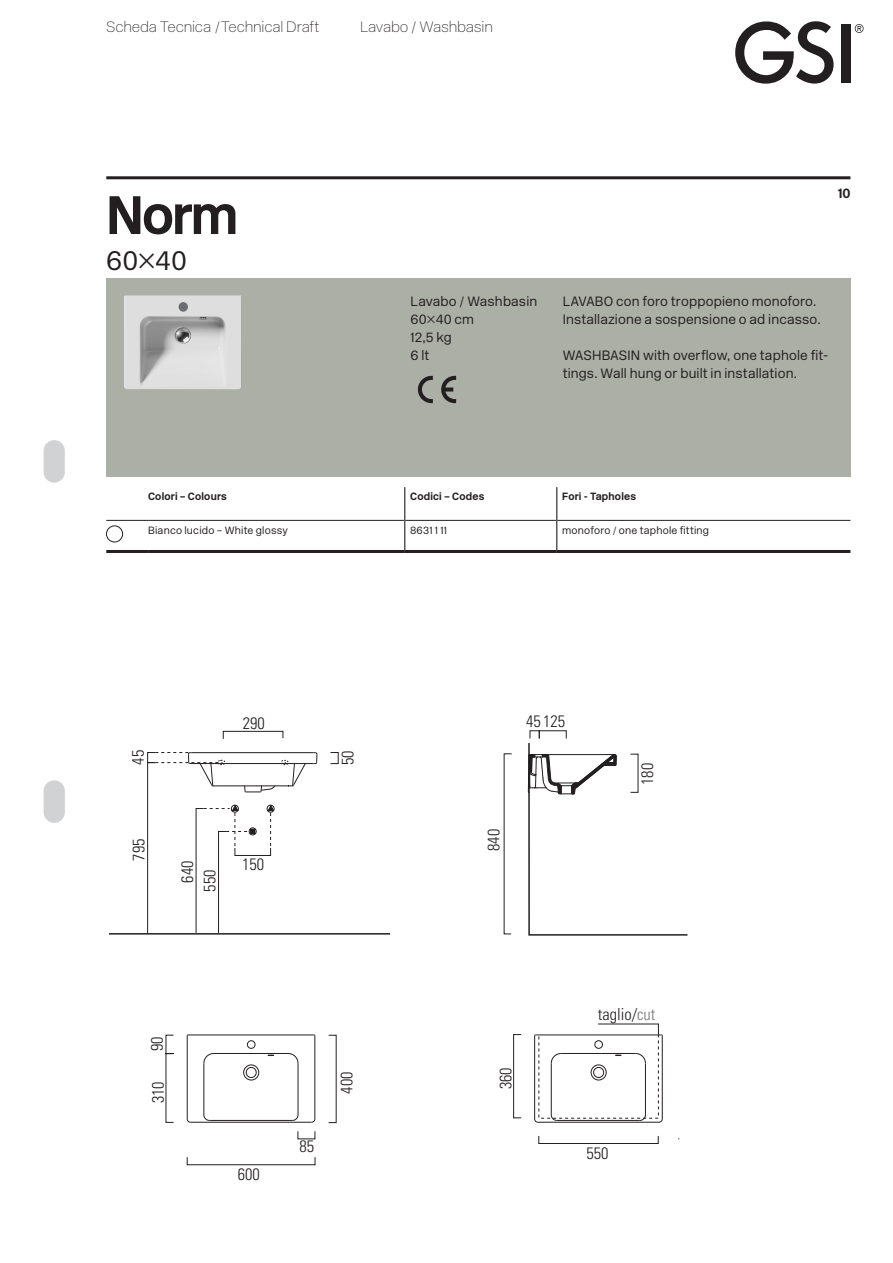
<style>
.page{position:relative;width:893px;height:1263px;background:#fff}
.page>*{position:absolute;margin:0;border:0;box-sizing:border-box;transform-origin:0 0}
.t1{font:700 54px "New Rail Alphabet";color:#231f20}
.t2{font:300 27px "New Rail Alphabet";color:#231f20}
.t3{font:300 condensed 16.5px/22.5px "Univers LT Std";color:#231f20;text-align:center}
.t4{font:15px "New Rail Alphabet Off White";letter-spacing:-.015em;color:#231f20}
.t5{font:300 13.5px/18px "New Rail Alphabet";letter-spacing:.01em;color:#231f20}
.t6{font:700 13.5px "New Rail Alphabet";color:#231f20}
.t7{font:300 10.5px "New Rail Alphabet";letter-spacing:.02em;color:#231f20}
.t8{font:700 10.5px "New Rail Alphabet";letter-spacing:.02em;color:#231f20}
.s1{color:#75777a}
</style>
<div class="page">
<div style="left:44px;top:440px;width:21px;height:43px;background:#d1d2d4;border-radius:11px"></div>
<div style="left:44px;top:780px;width:21px;height:43px;background:#d1d2d4;border-radius:11px"></div>
<svg style="left:735px;top:21px;width:99px;height:63px"></svg>
<div style="left:841px;top:24px;width:9px;height:58px;background:#231f20"></div>
<svg style="left:855px;top:24px;width:9px;height:9px"></svg>
<div style="left:106px;top:278px;width:744px;height:198px;background:#acafa6"></div>
<hr style="left:106px;top:176px;width:744px;height:3px;background:#231f20">
<hr style="left:106px;top:520px;width:42px;height:1px;background:#231f20">
<hr style="left:148px;top:520px;width:256px;height:1px;background:#231f20">
<hr style="left:405px;top:520px;width:151px;height:1px;background:#231f20">
<hr style="left:557px;top:520px;width:293px;height:1px;background:#231f20">
<hr style="left:106px;top:550px;width:42px;height:3px;background:#231f20">
<hr style="left:148px;top:550px;width:257px;height:3px;background:#231f20">
<hr style="left:557px;top:550px;width:293px;height:3px;background:#231f20">
<hr style="left:404px;top:487px;width:1px;height:33px;background:#231f20">
<hr style="left:556px;top:487px;width:1px;height:33px;background:#231f20">
<hr style="left:404px;top:520px;width:1px;height:30px;background:#231f20">
<hr style="left:556px;top:520px;width:1px;height:30px;background:#231f20">
<hr style="left:405px;top:550px;width:152px;height:3px;background:#231f20">
<div style="left:106px;top:526px;width:17px;height:16px;border:1px solid #231f20;border-radius:50%"></div>
<svg style="left:418px;top:376px;width:15px;height:27px"></svg>
<svg style="left:441px;top:376px;width:15px;height:27px"></svg>
<div style="left:187px;top:1157px;width:128px;height:8px;border:1px solid #231f20"></div>
<svg style="left:166px;top:1035px;width:8px;height:88px"></svg>
<hr style="left:187px;top:1035px;width:1px;height:84px;background:#231f20">
<hr style="left:314px;top:1035px;width:1px;height:84px;background:#231f20">
<svg style="left:186px;top:1118px;width:5px;height:5px"></svg>
<svg style="left:311px;top:1118px;width:5px;height:5px"></svg>
<hr style="left:190px;top:1122px;width:122px;height:1px;background:#231f20">
<div style="left:247px;top:1040px;width:8px;height:8px;border:1px solid #231f20;border-radius:50%"></div>
<hr style="left:189px;top:1034px;width:124px;height:1px;background:#231f20">
<div style="left:246px;top:1067px;width:10px;height:11px;border:1px solid #231f20;border-radius:50%"></div>
<hr style="left:298px;top:1063px;width:1px;height:50px;background:#231f20">
<svg style="left:288px;top:1053px;width:11px;height:11px"></svg>
<hr style="left:214px;top:1053px;width:74px;height:1px;background:#231f20">
<svg style="left:203px;top:1053px;width:11px;height:11px"></svg>
<hr style="left:203px;top:1063px;width:1px;height:50px;background:#231f20">
<svg style="left:203px;top:1112px;width:7px;height:9px"></svg>
<hr style="left:209px;top:1120px;width:83px;height:1px;background:#231f20">
<svg style="left:292px;top:1112px;width:7px;height:9px"></svg>
<div style="left:243px;top:1065px;width:16px;height:15px;border:1px solid #231f20;border-radius:50%"></div>
<div style="left:539px;top:1136px;width:119px;height:8px;border:1px solid #231f20"></div>
<div style="left:513px;top:1034px;width:8px;height:84px;border:1px solid #231f20"></div>
<hr style="left:534px;top:1035px;width:1px;height:84px;background:#231f20">
<hr style="left:662px;top:1035px;width:1px;height:84px;background:#231f20">
<svg style="left:534px;top:1118px;width:5px;height:5px"></svg>
<svg style="left:658px;top:1118px;width:5px;height:5px"></svg>
<hr style="left:538px;top:1122px;width:121px;height:1px;background:#231f20">
<div style="left:595px;top:1040px;width:8px;height:8px;border:1px solid #231f20;border-radius:50%"></div>
<hr style="left:536px;top:1034px;width:124px;height:1px;background:#231f20">
<svg style="left:598px;top:1023px;width:65px;height:13px"></svg>
<div style="left:593px;top:1067px;width:11px;height:11px;border:1px solid #231f20;border-radius:50%"></div>
<hr style="left:645px;top:1063px;width:1px;height:50px;background:#231f20">
<svg style="left:635px;top:1053px;width:11px;height:11px"></svg>
<hr style="left:561px;top:1053px;width:74px;height:1px;background:#231f20">
<svg style="left:550px;top:1053px;width:12px;height:11px"></svg>
<hr style="left:551px;top:1063px;width:1px;height:50px;background:#231f20">
<svg style="left:550px;top:1112px;width:8px;height:9px"></svg>
<hr style="left:557px;top:1120px;width:83px;height:1px;background:#231f20">
<svg style="left:639px;top:1112px;width:7px;height:9px"></svg>
<div style="left:591px;top:1065px;width:15px;height:15px;border:1px solid #231f20;border-radius:50%"></div>
<div style="left:530px;top:730px;width:9px;height:9px;border:1px solid #231f20"></div>
<svg style="left:504px;top:753px;width:8px;height:181px"></svg>
<div style="left:539px;top:730px;width:27px;height:9px;border:1px solid #231f20"></div>
<svg style="left:527px;top:743px;width:161px;height:193px"></svg>
<hr style="left:109px;top:933px;width:281px;height:1px;background:#231f20">
<div style="left:330px;top:752px;width:8px;height:12px;border:1px solid #231f20"></div>
<svg style="left:223px;top:731px;width:60px;height:8px"></svg>
<hr style="left:192px;top:763px;width:121px;height:1px;background:#231f20">
<hr style="left:192px;top:752px;width:122px;height:1px;background:#231f20">
<svg style="left:313px;top:752px;width:5px;height:12px"></svg>
<svg style="left:147px;top:752px;width:159px;height:182px"></svg>
<img style="left:124px;top:295px;width:117px;height:95px">
<div style="left:179px;top:302px;width:9px;height:10px;background:#6c6d70;border-radius:50%"></div>
<p class="t4" style="left:106px;top:18px;width:215px">Scheda Tecnica /Technical Draft</p>
<p class="t4" style="left:360px;top:18px;width:134px">Lavabo / Washbasin</p>
<h1 class="t1" style="left:106px;top:179px;width:133px">Norm</h1>
<h2 class="t2" style="left:106px;top:243px;width:82px">60×40</h2>
<p class="t6" style="left:838px;top:184px;width:14px">10</p>
<p class="t5" style="left:411px;top:292px;width:128px">Lavabo / Washbasin<br>60×40 cm<br>12,5 kg<br>6 lt</p>
<p class="t5" style="left:563px;top:292px;width:259px">Lavabo con foro troppopieno monoforo.<br>Installazione a sospensione o ad incasso.</p>
<p class="t5" style="left:563px;top:346px;width:267px">Washbasi n with overflow, one taphole fit&shy;tings. Wall hung or built in installation.</p>
<p class="t8" style="left:148px;top:490px;width:80px">Colori – Colours</p>
<p class="t8" style="left:410px;top:490px;width:76px">Codici – Codes</p>
<p class="t8" style="left:562px;top:490px;width:75px">Fori - Tapholes</p>
<p class="t7" style="left:148px;top:523px;width:141px">Bianco lucido – White glossy</p>
<p class="t7" style="left:410px;top:523px;width:38px">8631 1 11</p>
<p class="t7" style="left:562px;top:523px;width:148px">monoforo / one taphole fitting</p>
<p class="t3" style="left:243px;top:711px;width:23px">290</p>
<p class="t3" style="left:127px;top:765px;width:16px;rotate:-90deg">45</p>
<p class="t3" style="left:336px;top:765px;width:16px;rotate:-90deg">50</p>
<p class="t3" style="left:127px;top:861px;width:23px;rotate:-90deg">795</p>
<p class="t3" style="left:176px;top:892px;width:33px;rotate:-90deg">640<br>550</p>
<p class="t3" style="left:242px;top:853px;width:23px">150</p>
<p class="t3" style="left:146px;top:1051px;width:16px;rotate:-90deg">90</p>
<p class="t3" style="left:147px;top:1103px;width:23px;rotate:-90deg">310</p>
<p class="t3" style="left:238px;top:1163px;width:23px">600</p>
<p class="t3" style="left:299px;top:1135px;width:16px">85</p>
<p class="t3" style="left:335px;top:1094px;width:23px;rotate:-90deg">400</p>
<p class="t3" style="left:526px;top:710px;width:41px">45 125</p>
<p class="t3" style="left:493px;top:834px;width:16px;rotate:-90deg">90</p>
<p class="t3" style="left:483px;top:851px;width:23px;rotate:-90deg">840</p>
<p class="t3" style="left:636px;top:785px;width:23px;rotate:-90deg">180</p>
<p class="t3" style="left:494px;top:1089px;width:23px;rotate:-90deg">360</p>
<p class="t3" style="left:598px;top:1003px;width:59px">taglio/<span class="s1">cut</span></p>
<p class="t3" style="left:587px;top:1142px;width:23px">550</p>
</div>
